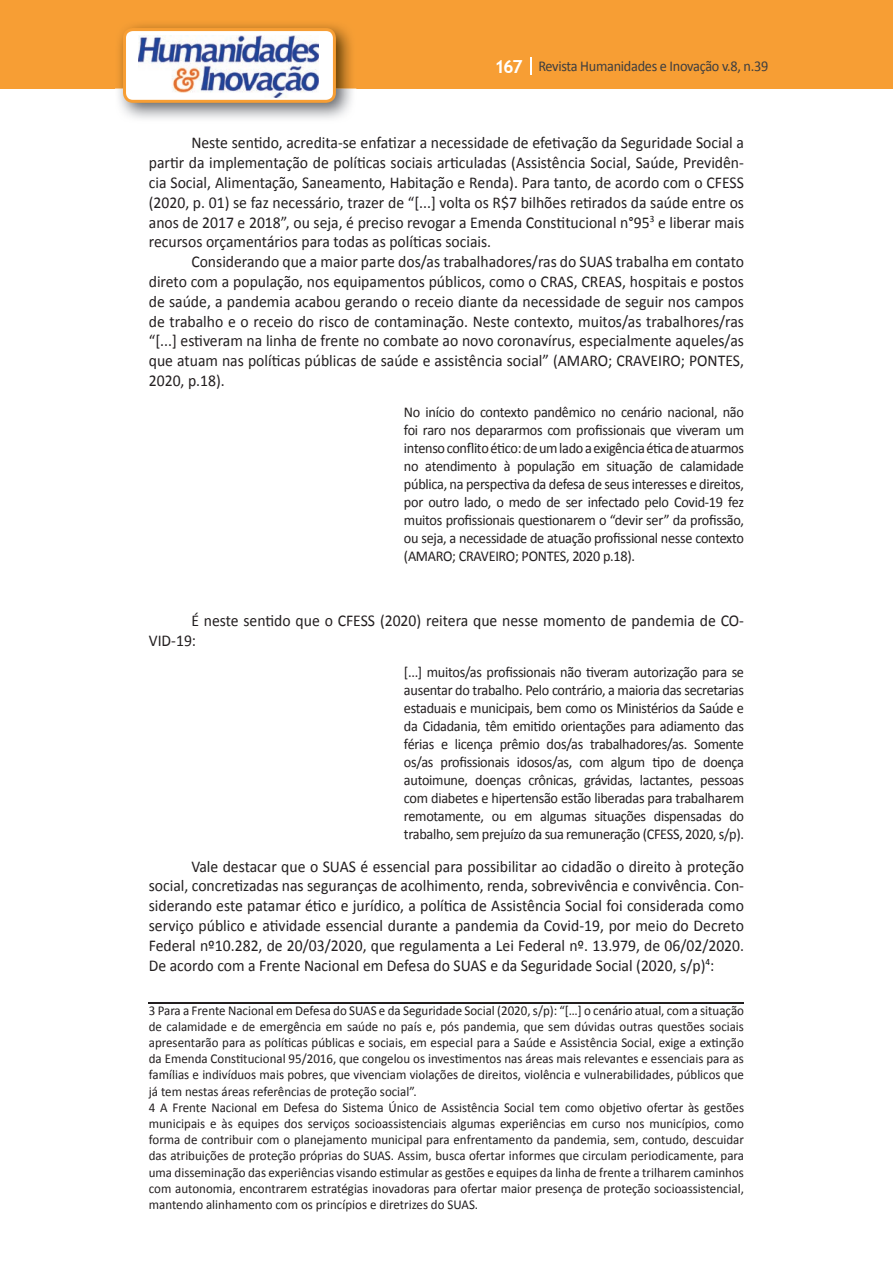
<style>
.page{position:relative;width:893px;height:1263px;background:#fff}
.page>*{position:absolute;margin:0;border:0;box-sizing:border-box;transform-origin:0 0}
.t1{font:16.5px/19.8px "Calibri";color:#231f20;text-align:justify;scale:.95 1}
.t2{font:15px/18px "Calibri";letter-spacing:-.02em;color:#231f20;text-align:justify;scale:.95 1}
.t3{font:15px "Calibri";letter-spacing:-.02em;color:#3e3e3f;scale:.95 1}
.t4{font:13.5px/16.2px "Calibri";color:#231f20;scale:.96 1}
.s1{font-family:"Trebuchet MS";font-weight:700;font-size:18px;color:#fff}
</style>
<div class="page">
<div style="left:0;top:0;width:893px;height:88px;background:#f79e34"></div>
<svg style="left:530px;top:57px;width:2px;height:18px"></svg>
<img style="left:115px;top:24px;width:241px;height:95px">
<svg style="left:123px;top:28px;width:213px;height:75px"></svg>
<hr style="left:149px;top:1002px;width:595px;height:1px;background:#231f20">
<p class="t3" style="left:495px;top:57px;width:290px"><span class="s1">167</span> Revista Humanidades e Inovação v.8, n.39</p>
<p class="t1" style="left:149px;top:133px;width:628px;text-indent:43px">Neste sentido, acredita-se enfatizar a necessidade de efetivação da Seguridade Social a partir da implementação de políticas sociais articuladas (Assistência Social, Saúde, Previdên&shy;cia Social, Alimentação, Saneamento, Habitação e Renda). Para tanto, de acordo com o CFESS (2020, p. 01) se faz necessário, trazer de “[...] volta os R$7 bilhões retirados da saúde entre os anos de 2017 e 2018”, ou seja, é preciso revogar a Emenda Constitucional n°95<sup>3</sup> e liberar mais recursos orçamentários para todas as políticas sociais.</p>
<p class="t1" style="left:149px;top:252px;width:628px;text-indent:43px">Considerando que a maior parte dos/as trabalhadores/ras do SUAS trabalha em contato direto com a população, nos equipamentos públicos, como o CRAS, CREAS, hospitais e postos de saúde, a pandemia acabou gerando o receio diante da necessidade de seguir nos campos de trabalho e o receio do risco de contaminação. Neste contexto, muitos/as trabalhores/ras “[...] estiveram na linha de frente no combate ao novo coronavírus, especialmente aqueles/as que atuam nas políticas públicas de saúde e assistência social” (AMARO; CRAVEIRO; PONTES, 2020, p.18).</p>
<p class="t2" style="left:404px;top:403px;width:359px">No início do contexto pandêmico no cenário nacional, não foi raro nos depararmos com profissionais que viveram um intenso conflito ético: de um lado a exigência ética de atuarmos no atendimento à população em situação de calamidade pública, na perspectiva da defesa de seus interesses e direitos, por outro lado, o medo de ser infectado pelo Covid-19 fez muitos profissionais questionarem o “devir ser” da profissão, ou seja, a necessidade de atuação profissional nesse contexto (AMARO; CRAVEIRO; PONTES, 2020 p.18).</p>
<p class="t1" style="left:149px;top:611px;width:628px;text-indent:43px">É neste sentido que o CFESS (2020) reitera que nesse momento de pandemia de CO-<br>VID-19:</p>
<p class="t2" style="left:404px;top:663px;width:360px">[...] muitos/as profissionais não tiveram autorização para se ausentar do trabalho. Pelo contrário, a maioria das secretarias estaduais e municipais, bem como os Ministérios da Saúde e da Cidadania, têm emitido orientações para adiamento das férias e licença prêmio dos/as trabalhadores/as. Somente os/as profissionais idosos/as, com algum tipo de doença autoimune, doenças crônicas, grávidas, lactantes, pessoas com diabetes e hipertensão estão liberadas para trabalharem remotamente, ou em algumas situações dispensadas do trabalho, sem prejuízo da sua remuneração (CFESS, 2020, s/p).</p>
<p class="t1" style="left:149px;top:856px;width:628px;text-indent:43px">Vale destacar que o SUAS é essencial para possibilitar ao cidadão o direito à proteção social, concretizadas nas seguranças de acolhimento, renda, sobrevivência e convivência. Con&shy;siderando este patamar ético e jurídico, a política de Assistência Social foi considerada como serviço público e atividade essencial durante a pandemia da Covid-19, por meio do Decreto Federal nº10.282, de 20/03/2020, que regulamenta a Lei Federal nº. 13.979, de 06/02/2020.<br>De acordo com a Frente Nacional em Defesa do SUAS e da Seguridade Social (2020, s/p)<sup>4</sup>:</p>
<p class="t4" style="left:149px;top:1002px;width:621px">3 Para a Frente Nacional em Defesa do SUAS e da Seguridade Social (2020, s/p): “[…] o cenário atual, com a situação de calamidade e de emergência em saúde no país e, pós pandemia, que sem dúvidas outras questões sociais apresentarão para as políticas públicas e sociais, em especial para a Saúde e Assistência Social, exige a extinção da Emenda Constitucional 95/2016, que congelou os investimentos nas áreas mais relevantes e essenciais para as famílias e indivíduos mais pobres, que vivenciam violações de direitos, violência e vulnerabilidades, públicos que já tem nestas áreas referências de proteção social”.<br>4 A Frente Nacional em Defesa do Sistema Único de Assistência Social tem como objetivo ofertar às gestões municipais e às equipes dos serviços socioassistenciais algumas experiências em curso nos municípios, como forma de contribuir com o planejamento municipal para enfrentamento da pandemia, sem, contudo, descuidar das atribuições de proteção próprias do SUAS. Assim, busca ofertar informes que circulam periodicamente, para uma disseminação das experiências visando estimular as gestões e equipes da linha de frente a trilharem caminhos com autonomia, encontrarem estratégias inovadoras para ofertar maior presença de proteção socioassistencial, mantendo alinhamento com os princípios e diretrizes do SUAS.</p>
</div>
